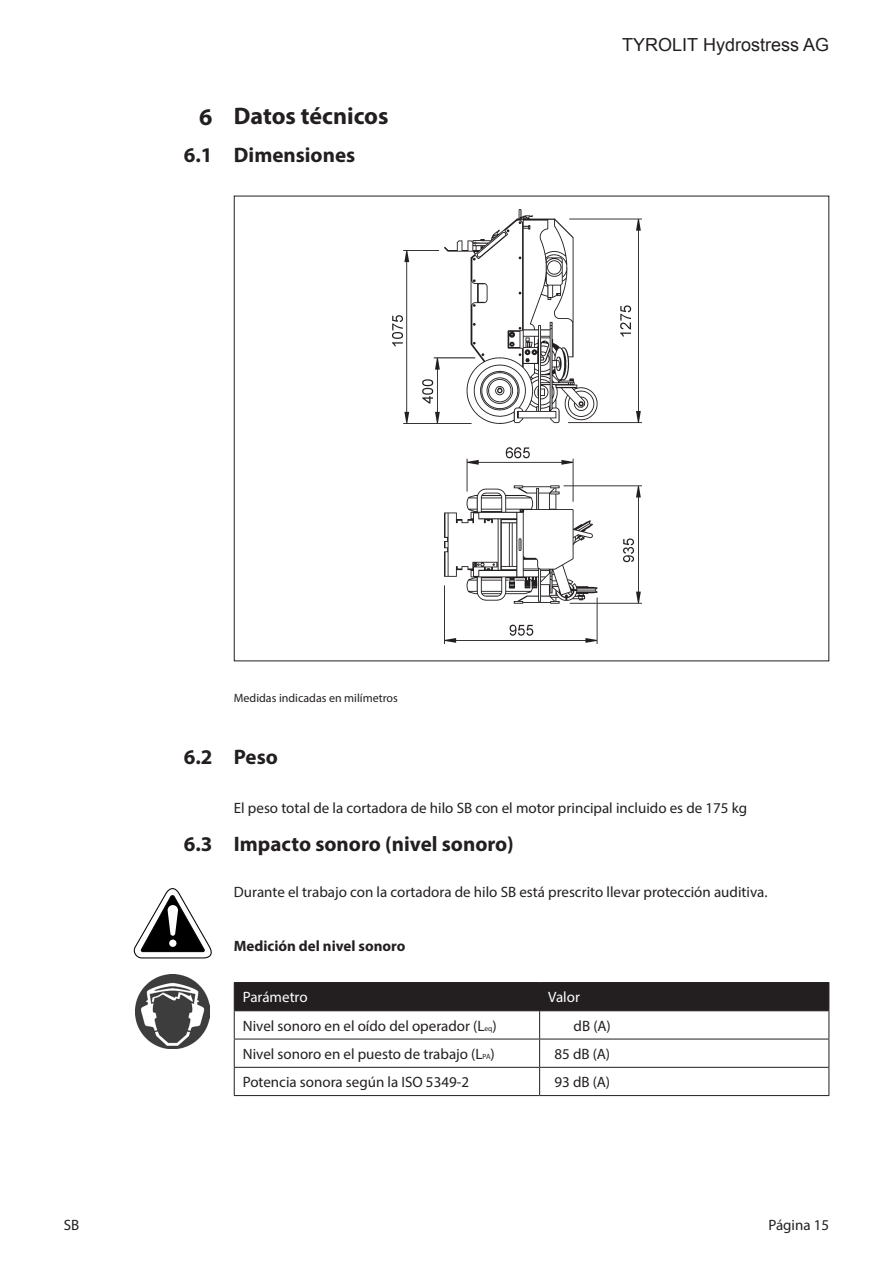
<style>
.page{position:relative;width:893px;height:1263px;background:#fff}
.page>*{position:absolute;margin:0;border:0;box-sizing:border-box;transform-origin:0 0}
.t1{font:700 24px "Myriad Pro";color:#231f20}
.t2{font:700 21px "Myriad Pro";color:#231f20}
.t3{font:18px "Arial";color:#231f20}
.t4{font:15px "Myriad Pro";color:#231f20}
.t5{font:700 15px "Myriad Pro";color:#231f20}
.t6{font:15px "Myriad Pro";color:#fff}
.t7{font:12px "Myriad Pro";color:#231f20}
.s1{font-size:7.5px}
</style>
<div class="page">
<svg style="left:234px;top:982px;width:595px;height:113px"></svg>
<hr style="left:540px;top:1095px;width:289px;height:1px;background:#231f20">
<hr style="left:234px;top:1095px;width:306px;height:1px;background:#231f20">
<img style="left:392px;top:210px;width:249px;height:433px">
<svg style="left:133px;top:888px;width:79px;height:70px"></svg>
<img style="left:136px;top:975px;width:73px;height:73px">
<h1 class="t1" style="left:199px;top:101px;width:15px">6</h1>
<h2 class="t2" style="left:184px;top:142px;width:30px">6.1</h2>
<h1 class="t1" style="left:234px;top:101px;width:156px">Datos técnicos</h1>
<h2 class="t2" style="left:234px;top:141px;width:123px">Dimensiones</h2>
<p class="t3" style="left:622px;top:33px;width:209px">TYROLIT Hydrostress AG</p>
<h2 class="t2" style="left:184px;top:743px;width:30px">6.2</h2>
<h2 class="t2" style="left:184px;top:830px;width:30px">6.3</h2>
<p class="t7" style="left:234px;top:690px;width:166px">Medidas indicadas en milímetros</p>
<h2 class="t2" style="left:234px;top:743px;width:46px">Peso</h2>
<p class="t4" style="left:234px;top:798px;width:515px">El peso total de la cortadora de hilo SB con el motor principal incluido es de 175 kg</p>
<h2 class="t2" style="left:234px;top:830px;width:281px">Impacto sonoro (nivel sonoro)</h2>
<p class="t4" style="left:234px;top:882px;width:535px">Durante el trabajo con la cortadora de hilo SB está prescrito llevar protección auditiva.</p>
<p class="t5" style="left:234px;top:936px;width:173px">Medición del nivel sonoro</p>
<p class="t6" style="left:243px;top:988px;width:66px">Parámetro</p>
<p class="t6" style="left:548px;top:988px;width:33px">Valor</p>
<p class="t4" style="left:243px;top:1016px;width:256px">Nivel sonoro en el oído del operador (L<span class="s1">eq</span>)</p>
<p class="t4" style="left:574px;top:1016px;width:39px">dB (A)</p>
<p class="t4" style="left:243px;top:1044px;width:254px">Nivel sonoro en el puesto de trabajo (L<span class="s1">PA</span>)</p>
<p class="t4" style="left:554px;top:1044px;width:57px">85 dB (A)</p>
<p class="t4" style="left:243px;top:1073px;width:228px">Potencia sonora según la ISO 5349-2</p>
<p class="t4" style="left:554px;top:1073px;width:57px">93 dB (A)</p>
<p class="t4" style="left:64px;top:1215px;width:17px">SB</p>
<p class="t4" style="left:768px;top:1215px;width:62px">Página 15</p>
</div>
